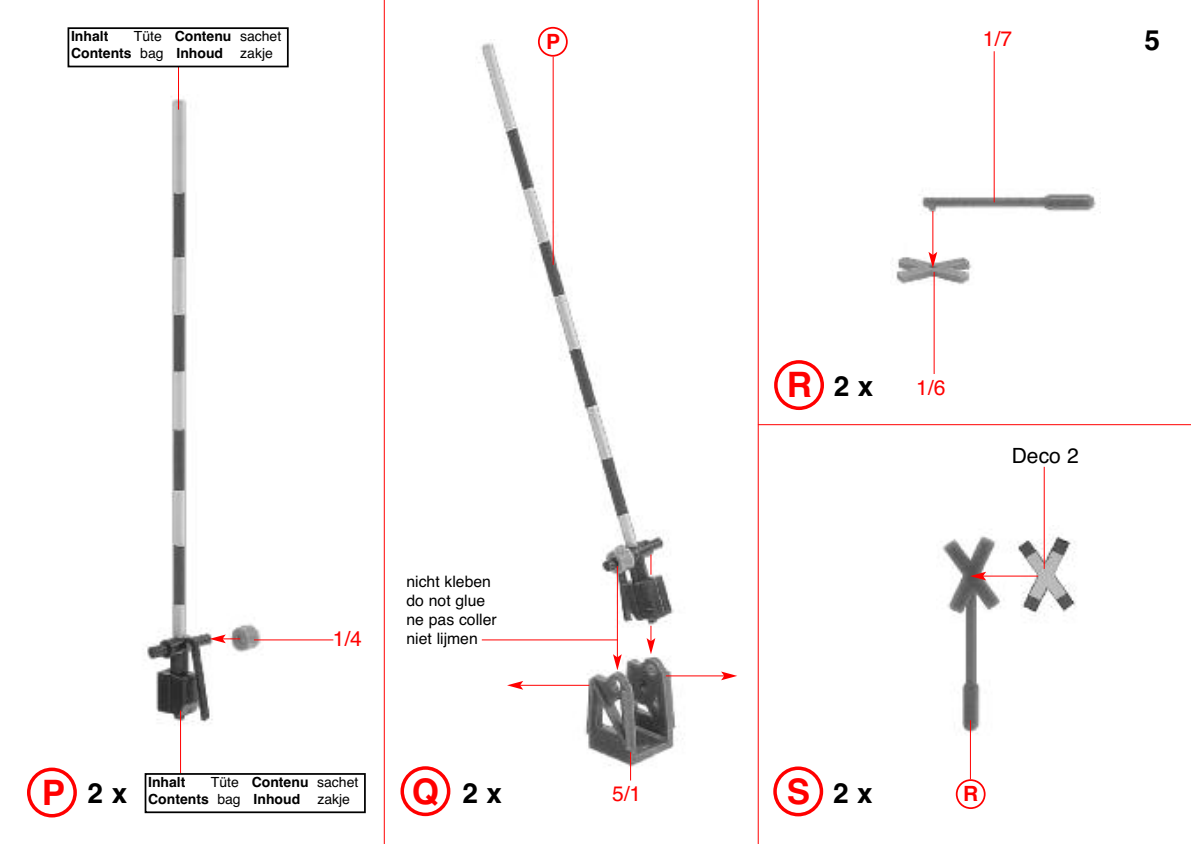
<style>
.page{position:relative;width:1191px;height:844px;background:#fff}
.page>*{position:absolute;margin:0;border:0;box-sizing:border-box;transform-origin:0 0}
.t1{font:700 35px "Helvetica";color:#f00}
.t2{font:700 28px "Helvetica";color:#000}
.t3{font:21px "Helvetica";color:#f00}
.t4{font:21px "Helvetica";color:#000}
.t5{font:700 21px "Helvetica";color:#f00}
.t6{font:15.75px/18.9px "Helvetica";color:#000}
.t7{font:700 14px/16.8px "Helvetica";color:#000}
.s1{font-weight:400}
.s2{font-size:35px;color:#f00}
</style>
<div class="page">
<hr style="left:384px;top:0;width:1px;height:843px;background:#f00">
<hr style="left:758px;top:0;width:1px;height:843px;background:#f00">
<hr style="left:758px;top:424px;width:433px;height:1px;background:#f00">
<img style="left:146px;top:96px;width:117px;height:634px">
<img style="left:476px;top:42px;width:209px;height:729px">
<img style="left:892px;top:187px;width:204px;height:101px">
<img style="left:942px;top:525px;width:134px;height:210px">
<svg style="left:27px;top:767px;width:50px;height:50px"></svg>
<svg style="left:400px;top:766px;width:50px;height:49px"></svg>
<svg style="left:774px;top:360px;width:50px;height:50px"></svg>
<svg style="left:773px;top:766px;width:50px;height:50px"></svg>
<hr style="left:933px;top:272px;width:1px;height:102px;background:#f00">
<hr style="left:1043px;top:466px;width:1px;height:102px;background:#f00">
<hr style="left:993px;top:51px;width:1px;height:151px;background:#f00">
<hr style="left:553px;top:57px;width:1px;height:208px;background:#f00">
<hr style="left:254px;top:639px;width:79px;height:1px;background:#f00">
<hr style="left:482px;top:639px;width:135px;height:1px;background:#f00">
<svg style="left:630px;top:752px;width:1px;height:28px"></svg>
<hr style="left:970px;top:720px;width:1px;height:59px;background:#f00">
<svg style="left:650px;top:554px;width:1px;height:20px"></svg>
<hr style="left:178px;top:67px;width:1px;height:43px;background:#f00">
<hr style="left:180px;top:710px;width:1px;height:63px;background:#f00">
<svg style="left:210px;top:634px;width:30px;height:9px"></svg>
<hr style="left:520px;top:684px;width:69px;height:1px;background:#f00">
<svg style="left:507px;top:680px;width:16px;height:9px"></svg>
<hr style="left:666px;top:675px;width:58px;height:1px;background:#f00">
<svg style="left:721px;top:671px;width:16px;height:9px"></svg>
<hr style="left:617px;top:566px;width:1px;height:91px;background:#f00">
<svg style="left:613px;top:654px;width:9px;height:16px"></svg>
<svg style="left:646px;top:625px;width:9px;height:29px"></svg>
<hr style="left:932px;top:211px;width:1px;height:44px;background:#f00">
<svg style="left:928px;top:252px;width:9px;height:16px"></svg>
<hr style="left:983px;top:575px;width:55px;height:1px;background:#f00">
<svg style="left:970px;top:571px;width:16px;height:9px"></svg>
<div style="left:68px;top:27px;width:221px;height:40px;border:2px solid #000"></div>
<div style="left:145px;top:772px;width:221px;height:41px;border:2px solid #000"></div>
<svg style="left:538px;top:27px;width:30px;height:30px"></svg>
<svg style="left:955px;top:779px;width:30px;height:29px"></svg>
<p class="t7" style="left:71px;top:28px;width:212px;text-indent:63px"><span class="s1">Tüte</span> Contenu <span class="s1">sachet<br></span>Contents <span class="s1">bag</span> Inhoud <span class="s1">zakje</span></p>
<p class="t7" style="left:71px;top:28px;width:39px">Inhalt</p>
<h3 class="t5" style="left:546px;top:29px;width:16px">P</h3>
<h3 class="t3" style="left:983px;top:27px;width:31px">1/7</h3>
<h2 class="t2" style="left:1144px;top:24px;width:17px">5</h2>
<h3 class="t3" style="left:333px;top:625px;width:31px">1/4</h3>
<p class="t6" style="left:406px;top:572px;width:92px">nicht kleben do not glue ne pas coller niet lijmen</p>
<h1 class="t1" style="left:786px;top:364px;width:27px">R</h1>
<h2 class="t2" style="left:833px;top:370px;width:41px">2 x</h2>
<h3 class="t3" style="left:916px;top:375px;width:31px">1/6</h3>
<h3 class="t4" style="left:1011px;top:443px;width:69px">Deco 2</h3>
<p class="t7" style="left:148px;top:773px;width:212px;text-indent:63px"><span class="s1">Tüte</span> Contenu <span class="s1">sachet<br></span>Contents <span class="s1">bag</span> Inhoud <span class="s1">zakje</span></p>
<p class="t7" style="left:148px;top:773px;width:39px">Inhalt</p>
<h2 class="t2" style="left:88px;top:777px;width:41px">2 x</h2>
<h2 class="t2" style="left:462px;top:777px;width:41px">2 x</h2>
<h2 class="t2" style="left:786px;top:777px;width:88px"><span class="s2">S</span> 2x</h2>
<h1 class="t1" style="left:42px;top:772px;width:25px">P</h1>
<h1 class="t1" style="left:412px;top:771px;width:29px">Q</h1>
<h3 class="t3" style="left:612px;top:781px;width:31px">5/1</h3>
<h3 class="t5" style="left:963px;top:781px;width:17px">R</h3>
</div>
